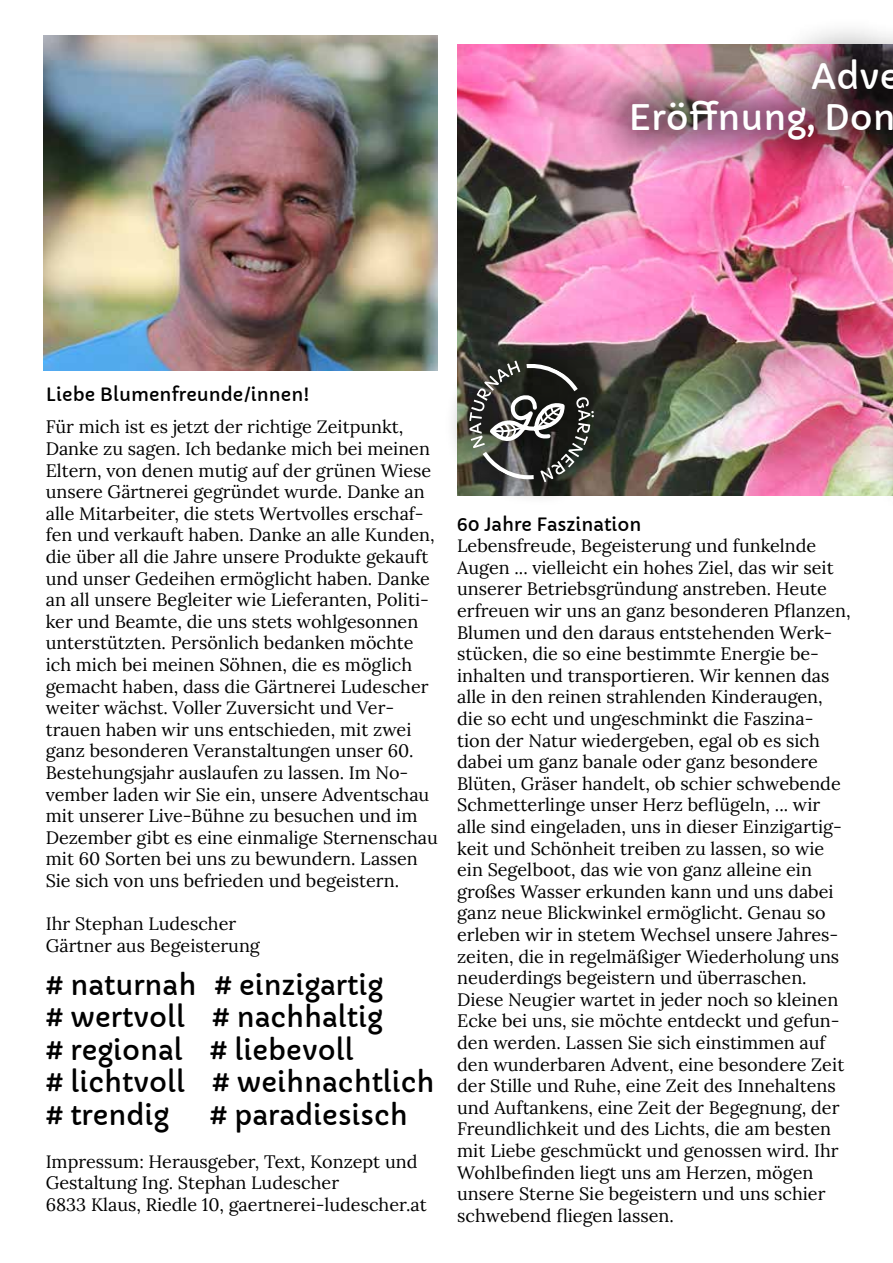
<style>
.page{position:relative;width:893px;height:1263px;background:#fff}
.page>*{position:absolute;margin:0;border:0;box-sizing:border-box;transform-origin:0 0}
.t1{font:34.5px/41.4px "Capriola";color:#fff;text-align:right}
.t2{font:27px/32.4px "Capriola";color:#000}
.t3{font:18px/21.6px "Lora";color:#000}
.t4{font:18px "Capriola";color:#000}
</style>
<div class="page">
<img style="left:457px;top:45px;width:436px;height:450px">
<div style="left:587px;top:15px;width:306px;height:169px;background:#000;opacity:.48"></div>
<div style="left:443px;top:335px;width:177px;height:173px;background:#000;opacity:.3"></div>
<svg style="left:467px;top:349px;width:129px;height:146px;background:#4a4b46"></svg>
<div style="left:870px;top:410px;width:23px;height:113px;background:#000;opacity:.5"></div>
<img style="left:44px;top:35px;width:393px;height:335px">
<h1 class="t1" style="left:629px;top:56px;width:273px">Adve<br>Eröffnung, Don</h1>
<p class="t4" style="left:46px;top:383px;width:265px">Liebe Blumenfreunde/innen!</p>
<p class="t3" style="left:46px;top:415px;width:394px">Für mich ist es jetzt der richtige Zeitpunkt, Danke zu sagen. Ich bedanke mich bei meinen Eltern, von denen mutig auf der grünen Wiese unsere Gärtnerei gegründet wurde. Danke an alle Mitarbeiter, die stets Wertvolles erschaf&shy;fen und verkauft haben. Danke an alle Kunden, die über all die Jahre unsere Produkte gekauft und unser Gedeihen ermöglicht haben. Danke an all unsere Begleiter wie Lieferanten, Politi&shy;ker und Beamte, die uns stets wohlgesonnen unterstützten. Persönlich bedanken möchte ich mich bei meinen Söhnen, die es möglich gemacht haben, dass die Gärtnerei Ludescher weiter wächst. Voller Zuversicht und Ver&shy;trauen haben wir uns entschieden, mit zwei ganz besonderen Veranstaltungen unser 60.<br>Bestehungsjahr auslaufen zu lassen. Im No&shy;vember laden wir Sie ein, unsere Adventschau mit unserer Live-Bühne zu besuchen und im Dezember gibt es eine einmalige Sternenschau mit 60 Sorten bei uns zu bewundern. Lassen Sie sich von uns befrieden und begeistern.</p>
<p class="t3" style="left:46px;top:912px;width:216px">Ihr Stephan Ludescher<br>Gärtner aus Begeisterung</p>
<h2 class="t2" style="left:46px;top:969px;width:390px"># naturnah # einzigartig<br># wertvoll # nachhaltig<br># regional # liebevoll<br># lichtvoll # weihnachtlich # trendig</h2>
<h2 class="t2" style="left:210px;top:1099px;width:199px"># paradiesisch</h2>
<p class="t3" style="left:46px;top:1149px;width:383px">Impressum: Herausgeber, Text, Konzept und<br>Gestaltung Ing. Stephan Ludescher<br>6833 Klaus, Riedle 10, gaertnerei-ludescher.at</p>
<p class="t4" style="left:457px;top:513px;width:186px">60 Jahre Faszination</p>
<p class="t3" style="left:457px;top:534px;width:395px">Lebensfreude, Begeisterung und funkelnde Augen ... vielleicht ein hohes Ziel, das wir seit unserer Betriebsgründung anstreben. Heute erfreuen wir uns an ganz besonderen Pflanzen, Blumen und den daraus entstehenden Werk&shy;stücken, die so eine bestimmte Energie be&shy;inhalten und transportieren. Wir kennen das alle in den reinen strahlenden Kinderaugen, die so echt und ungeschminkt die Faszina&shy;tion der Natur wiedergeben, egal ob es sich dabei um ganz banale oder ganz besondere Blüten, Gräser handelt, ob schier schwebende Schmetterlinge unser Herz beflügeln, ... wir alle sind eingeladen, uns in dieser Einzigartig&shy;keit und Schönheit treiben zu lassen, so wie ein Segelboot, das wie von ganz alleine ein großes Wasser erkunden kann und uns dabei ganz neue Blickwinkel ermöglicht. Genau so erleben wir in stetem Wechsel unsere Jahres&shy;zeiten, die in regelmäßiger Wiederholung uns neuderdings begeistern und überraschen.<br>Diese Neugier wartet in jeder noch so kleinen Ecke bei uns, sie möchte entdeckt und gefun&shy;den werden. Lassen Sie sich einstimmen auf den wunderbaren Advent, eine besondere Zeit der Stille und Ruhe, eine Zeit des Innehaltens und Auftankens, eine Zeit der Begegnung, der Freundlichkeit und des Lichts, die am besten mit Liebe geschmückt und genossen wird. Ihr Wohlbefinden liegt uns am Herzen, mögen unsere Sterne Sie begeistern und uns schier schwebend fliegen lassen.</p>
</div>
